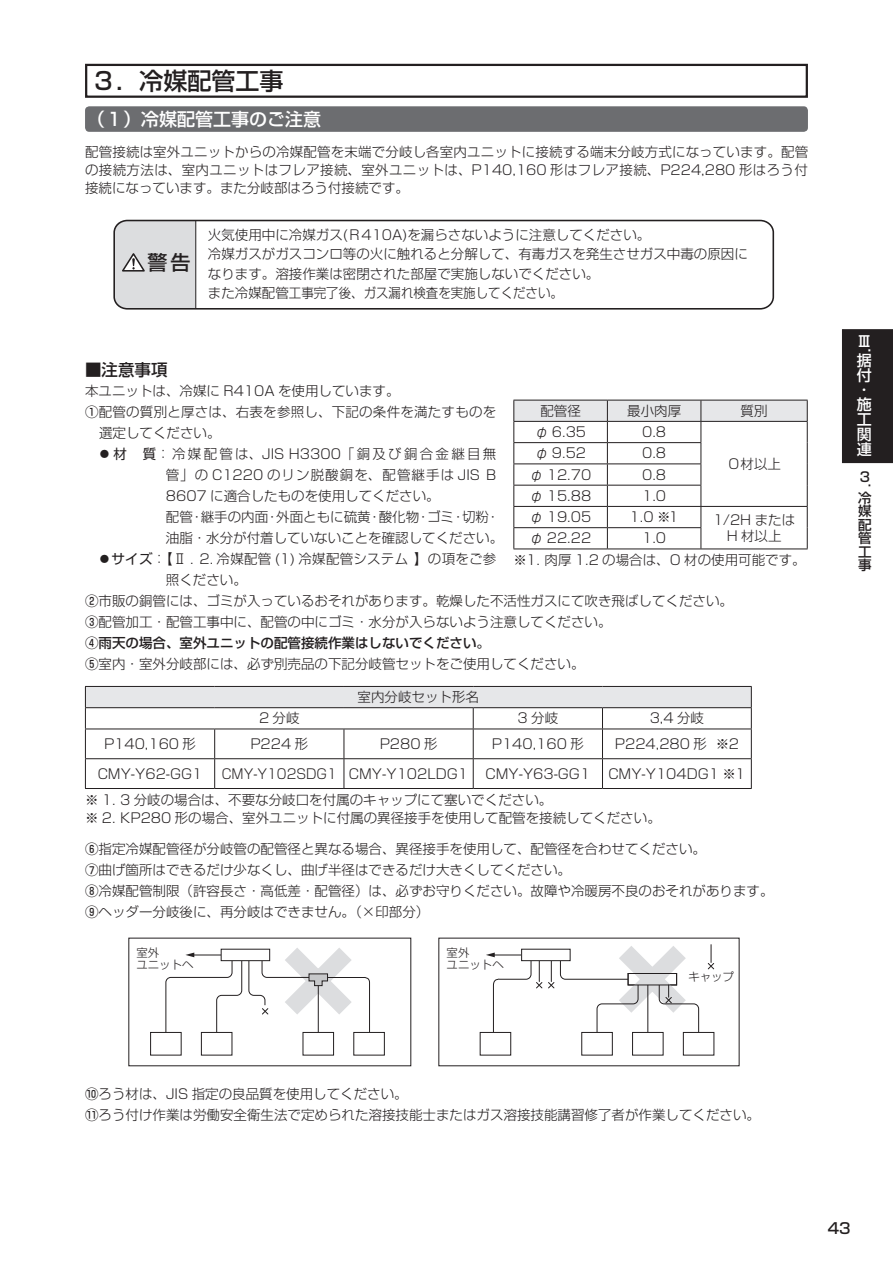
<style>
.page{position:relative;width:893px;height:1263px;background:#fff}
.page>*{position:absolute;margin:0;border:0;box-sizing:border-box;transform-origin:0 0}
.t1{font:500 24px "Shin Go Pro";color:#231f20}
.t2{font:500 19.95px "Shin Go Pro";color:#231f20}
.t3{font:500 18px "Shin Go Pro";color:#fff}
.t4{font:500 16.5px "Shin Go Pro";color:#231f20}
.t5{font:500 15px/15px "Shin Go Pro";color:#fff;text-align:justify}
.t6{font:500 15px "Shin Go Pro";color:#231f20}
.t7{font:300 13.5px/21px "Shin Go Pro";color:#231f20}
.t8{font:500 13.5px/13.5px "Shin Go Pro";color:#231f20}
.t9{font:300 13.5px "Shin Go Pro";letter-spacing:.02em;color:#231f20}
.t10{font:300 13.5px "Shin Go Pro";letter-spacing:.17em;color:#231f20}
.t11{font:300 13.5px "Shin Go Pro";letter-spacing:.08em;color:#231f20}
.t12{font:300 13.5px "Shin Go Pro";color:#231f20;scale:.95 1}
.t13{font:300 11.4px/12px "Shin Go Pro";color:#231f20}
.s1{font-weight:500}
.s2{font-weight:400}
</style>
<div class="page">
<div style="left:842px;top:329px;width:51px;height:134px;background:#231f20"></div>
<div style="left:85px;top:64px;width:723px;height:34px;border:2px solid #231f20"></div>
<div style="left:85px;top:106px;width:723px;height:26px;background:#6c6d70;border-radius:4px"></div>
<svg style="left:513px;top:400px;width:295px;height:149px"></svg>
<hr style="left:513px;top:549px;width:94px;height:1px;background:#231f20">
<hr style="left:607px;top:549px;width:94px;height:1px;background:#231f20">
<hr style="left:701px;top:549px;width:107px;height:1px;background:#231f20">
<div style="left:85px;top:686px;width:666px;height:22px;background:#e6e7e9"></div>
<hr style="left:85px;top:686px;width:130px;height:1px;background:#231f20">
<hr style="left:215px;top:686px;width:129px;height:1px;background:#231f20">
<hr style="left:344px;top:686px;width:129px;height:1px;background:#231f20">
<hr style="left:473px;top:686px;width:129px;height:1px;background:#231f20">
<hr style="left:602px;top:686px;width:150px;height:1px;background:#231f20">
<hr style="left:85px;top:707px;width:130px;height:1px;background:#231f20">
<hr style="left:215px;top:707px;width:129px;height:1px;background:#231f20">
<hr style="left:344px;top:707px;width:129px;height:1px;background:#231f20">
<hr style="left:473px;top:707px;width:129px;height:1px;background:#231f20">
<hr style="left:602px;top:707px;width:150px;height:1px;background:#231f20">
<hr style="left:85px;top:729px;width:130px;height:1px;background:#231f20">
<hr style="left:215px;top:729px;width:129px;height:1px;background:#231f20">
<hr style="left:344px;top:729px;width:129px;height:1px;background:#231f20">
<hr style="left:473px;top:729px;width:129px;height:1px;background:#231f20">
<hr style="left:602px;top:729px;width:150px;height:1px;background:#231f20">
<hr style="left:85px;top:758px;width:130px;height:1px;background:#231f20">
<svg style="left:85px;top:687px;width:1px;height:101px"></svg>
<hr style="left:215px;top:758px;width:129px;height:1px;background:#231f20">
<svg style="left:214px;top:729px;width:1px;height:59px"></svg>
<hr style="left:344px;top:758px;width:129px;height:1px;background:#231f20">
<svg style="left:344px;top:729px;width:1px;height:59px"></svg>
<hr style="left:473px;top:758px;width:129px;height:1px;background:#231f20">
<svg style="left:473px;top:708px;width:1px;height:80px"></svg>
<hr style="left:602px;top:758px;width:150px;height:1px;background:#231f20">
<svg style="left:602px;top:708px;width:1px;height:80px"></svg>
<svg style="left:751px;top:687px;width:1px;height:101px"></svg>
<hr style="left:85px;top:788px;width:130px;height:1px;background:#231f20">
<hr style="left:215px;top:788px;width:129px;height:1px;background:#231f20">
<hr style="left:344px;top:788px;width:129px;height:1px;background:#231f20">
<hr style="left:473px;top:788px;width:129px;height:1px;background:#231f20">
<hr style="left:602px;top:788px;width:150px;height:1px;background:#231f20">
<div style="left:113px;top:220px;width:661px;height:90px;border:2px solid #231f20;border-radius:13px"></div>
<div style="left:114px;top:221px;width:81px;height:87px;background:#dcdddf"></div>
<hr style="left:195px;top:221px;width:1px;height:87px;background:#231f20">
<svg style="left:165px;top:952px;width:77px;height:85px"></svg>
<div style="left:150px;top:1032px;width:31px;height:23px;background:#fff;border:1px solid #231f20"></div>
<div style="left:201px;top:1032px;width:31px;height:23px;background:#fff"></div>
<div style="left:201px;top:1032px;width:31px;height:23px;border:1px solid #231f20"></div>
<div style="left:303px;top:1032px;width:31px;height:23px;border:1px solid #231f20"></div>
<div style="left:353px;top:1032px;width:32px;height:23px;border:1px solid #231f20"></div>
<div style="left:221px;top:949px;width:49px;height:12px;background:#fff"></div>
<div style="left:221px;top:949px;width:49px;height:12px;border:1px solid #231f20"></div>
<svg style="left:248px;top:937px;width:122px;height:99px"></svg>
<svg style="left:486px;top:937px;width:229px;height:102px"></svg>
<div style="left:480px;top:1032px;width:31px;height:23px;background:#fff"></div>
<div style="left:480px;top:1032px;width:31px;height:23px;border:1px solid #231f20"></div>
<div style="left:582px;top:1032px;width:30px;height:23px;background:#fff"></div>
<div style="left:581px;top:1032px;width:32px;height:23px;border:1px solid #231f20"></div>
<div style="left:633px;top:1032px;width:30px;height:23px;background:#fff"></div>
<div style="left:632px;top:1032px;width:31px;height:23px;border:1px solid #231f20"></div>
<div style="left:683px;top:1032px;width:31px;height:23px;background:#fff"></div>
<div style="left:683px;top:1032px;width:31px;height:23px;border:1px solid #231f20"></div>
<h1 class="t1" style="left:92px;top:61px;width:194px">３．冷媒配管工事</h1>
<h3 class="t3" style="left:87px;top:104px;width:236px">（１）冷媒配管工事のご注意</h3>
<p class="t7" style="left:85px;top:141px;width:725px;line-height:18px;text-align:justify">配管接続は室外ユニットからの冷媒配管を末端で分岐し各室内ユニットに接続する端末分岐方式になっています。配管の接続方法は、室内ユニットはフレア接続、室外ユニットは、P140,160 形はフレア接続、P224,280 形はろう付接続になっています。また分岐部はろう付接続です。</p>
<h2 class="t2" style="left:148px;top:246px;width:44px">警告</h2>
<p class="t7" style="left:208px;top:223px;width:542px;line-height:19.5px">火気使用中に冷媒ガス(Ｒ410A)を漏らさないように注意してください。<br>冷媒ガスがガスコンロ等の火に触れると分解して、有毒ガスを発生させガス中毒の原因になります。溶接作業は密閉された部屋で実施しないでください。<br>また冷媒配管工事完了後、ガス漏れ検査を実施してください。</p>
<p class="t4" style="left:85px;top:356px;width:84px">■注意事項</p>
<p class="t7" style="left:85px;top:379px;width:316px">本ユニットは、冷媒に R410A を使用しています。</p>
<p class="t7" style="left:85px;top:400px;width:413px"><span class="s1">①</span>配管の質別と厚さは、右表を参照し、下記の条件を満たすものを</p>
<p class="t7" style="left:99px;top:421px;width:123px">選定してください。</p>
<p class="t10" style="left:98px;top:443px;width:400px"><span class="s2">◦材　質</span>：冷媒配管は、JIS H3300「銅及び銅合金継目無</p>
<p class="t11" style="left:166px;top:464px;width:332px">管」の C1220 のリン脱酸銅を、配管継手は JIS B</p>
<p class="t7" style="left:166px;top:484px;width:275px">8607 に適合したものを使用してください。</p>
<p class="t7" style="left:166px;top:505px;width:335px">配管・継手の内面・外面ともに硫黄・酸化物・ゴミ・切粉・</p>
<p class="t7" style="left:166px;top:526px;width:339px">油脂・水分が付着していないことを確認してください。</p>
<p class="t9" style="left:98px;top:548px;width:400px"><span class="s2">◦サイズ</span>：【Ⅱ . 2. 冷媒配管 (1) 冷媒配管システム】の項をご参</p>
<p class="t7" style="left:166px;top:568px;width:83px">照ください。</p>
<p class="t7" style="left:85px;top:589px;width:649px"><span class="s1">②</span>市販の銅管には、ゴミが入っているおそれがあります。乾燥した不活性ガスにて吹き飛ばしてください。</p>
<p class="t7" style="left:85px;top:610px;width:528px"><span class="s1">③</span>配管加工・配管工事中に、配管の中にゴミ・水分が入らないよう注意してください。</p>
<p class="t8" style="left:85px;top:634px;width:406px">④雨天の場合、室外ユニットの配管接続作業はしないでください。</p>
<p class="t7" style="left:85px;top:652px;width:501px"><span class="s1">⑤</span>室内・室外分岐部には、必ず別売品の下記分岐管セットをご使用してください。</p>
<p class="t7" style="left:540px;top:399px;width:42px">配管径</p>
<p class="t7" style="left:627px;top:399px;width:55px">最小肉厚</p>
<p class="t7" style="left:741px;top:399px;width:28px">質別</p>
<p class="t7" style="left:535px;top:420px;width:53px">φ 6.35</p>
<p class="t7" style="left:642px;top:420px;width:25px">0.8</p>
<p class="t7" style="left:727px;top:452px;width:55px">Ｏ材以上</p>
<p class="t7" style="left:535px;top:441px;width:53px">φ 9.52</p>
<p class="t7" style="left:642px;top:441px;width:25px">0.8</p>
<p class="t7" style="left:530px;top:462px;width:63px">φ 12.70</p>
<p class="t7" style="left:642px;top:462px;width:25px">0.8</p>
<p class="t7" style="left:530px;top:484px;width:63px">φ 15.88</p>
<p class="t7" style="left:642px;top:484px;width:25px">1.0</p>
<p class="t7" style="left:530px;top:505px;width:63px">φ 19.05</p>
<p class="t7" style="left:630px;top:505px;width:51px">1.0 ※1</p>
<p class="t7" style="left:713px;top:508px;width:84px">1/2H または</p>
<p class="t7" style="left:530px;top:526px;width:63px">φ 22.22</p>
<p class="t7" style="left:642px;top:526px;width:25px">1.0</p>
<p class="t7" style="left:513px;top:521px;width:294px;line-height:24.9px;text-indent:213px">H 材以上※1. 肉厚 1.2 の場合は、O 材の使用可能です。</p>
<p class="t7" style="left:358px;top:685px;width:123px">室内分岐セット形名</p>
<p class="t7" style="left:259px;top:706px;width:42px">2 分岐</p>
<p class="t7" style="left:518px;top:706px;width:42px">3 分岐</p>
<p class="t7" style="left:650px;top:706px;width:56px">3,4 分岐</p>
<p class="t7" style="left:104px;top:732px;width:94px">P140,160 形</p>
<p class="t7" style="left:250px;top:732px;width:59px">P224 形</p>
<p class="t7" style="left:380px;top:732px;width:59px">P280 形</p>
<p class="t7" style="left:492px;top:732px;width:94px">P140,160 形</p>
<p class="t7" style="left:615px;top:732px;width:126px">P224,280 形 ※2</p>
<p class="t7" style="left:98px;top:761px;width:106px">CMY-Y62-GG1</p>
<p class="t12" style="left:222px;top:762px;width:261px">CMY-Y102SDG1 CMY-Y102LDG1</p>
<p class="t7" style="left:485px;top:761px;width:106px">CMY-Y63-GG1</p>
<p class="t7" style="left:608px;top:761px;width:139px">CMY-Y104DG1 ※1</p>
<p class="t7" style="left:85px;top:789px;width:577px;line-height:18px">※ 1. 3 分岐の場合は、不要な分岐口を付属のキャップにて塞いでください。<br>※ 2. KP280 形の場合、室外ユニットに付属の異径接手を使用して配管を接続してください。</p>
<p class="t7" style="left:85px;top:836px;width:690px"><span class="s1">⑥</span>指定冷媒配管径が分岐管の配管径と異なる場合、異径接手を使用して、配管径を合わせてください。<br><span class="s1">⑦</span>曲げ箇所はできるだけ少なくし、曲げ半径はできるだけ大きくしてください。<br><span class="s1">⑧</span>冷媒配管制限（許容長さ・高低差・配管径）は、必ずお守りください。故障や冷暖房不良のおそれがあります。<span class="s1">⑨</span>ヘッダー分岐後に、再分岐はできません。（×印部分）</p>
<p class="t13" style="left:136px;top:945px;width:64px">室外｠<br>ユニットヘ｠</p>
<p class="t13" style="left:447px;top:945px;width:64px">室外｠<br>ユニットヘ｠</p>
<p class="t13" style="left:688px;top:970px;width:53px">キャップ｠</p>
<p class="t5" style="left:857px;top:331px;width:16px;line-height:17.2px">Ⅲ．据付</p>
<p class="t5" style="left:873px;top:386px;width:9px;rotate:90deg">･</p>
<p class="t5" style="left:857px;top:395px;width:16px">施工関連</p>
<p class="t8" style="left:858px;top:468px;width:14px">３．</p>
<p class="t8" style="left:858px;top:489px;width:15px;text-align:justify">冷媒配管工事</p>
<p class="t7" style="left:85px;top:1081px;width:676px"><span class="s1">⑩</span>ろう材は、JIS 指定の良品質を使用してください。<br><span class="s1">⑪</span>ろう付け作業は労働安全衛生法で定められた溶接技能士またはガス溶接技能講習修了者が作業してください。</p>
<p class="t6" style="left:828px;top:1216px;width:24px">43</p>
</div>
